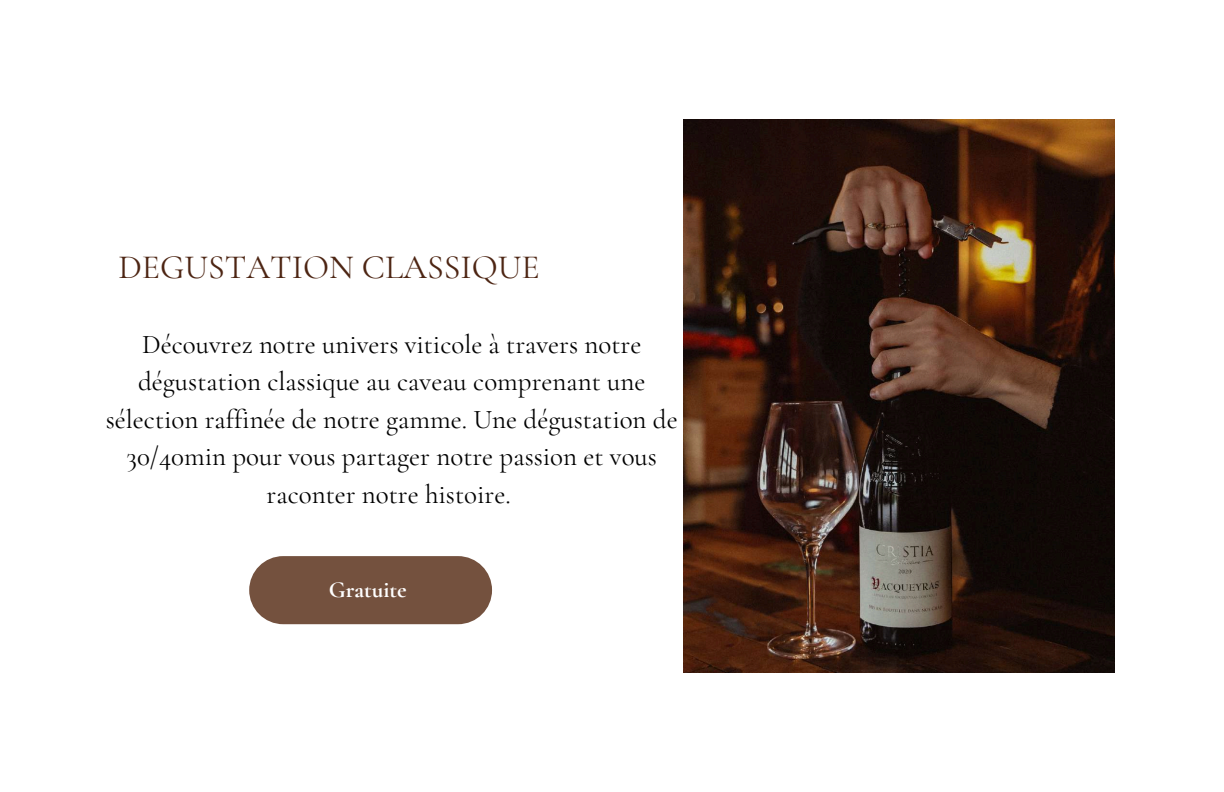
<style>
.page{position:relative;width:1224px;height:792px;background:#fff}
.page>*{position:absolute;margin:0;border:0;box-sizing:border-box;transform-origin:0 0}
.t1{font:34px "Cormorant Garamond";color:#4d2513}
.t2{font:27px/37.5px "Cormorant Garamond";color:#000;text-align:center}
.t3{font:700 23px "Cormorant Garamond";color:#fff}
</style>
<div class="page">
<img style="left:683px;top:119px;width:431px;height:554px">
<div style="left:249px;top:556px;width:243px;height:68px;background:#74513e;border-radius:34px"></div>
<p class="t1" style="left:118px;top:247px;width:423px">DEGUSTATION CLASSIQUE</p>
<p class="t2" style="left:106px;top:325px;width:573px">Découvrez notre univers viticole à travers notre dégustation classique au caveau comprenant une sélection raffinée de notre gamme. Une dégustation de 30/40min pour vous partager notre passion et vous raconter notre histoire.</p>
<p class="t3" style="left:329px;top:576px;width:79px">Gratuite</p>
</div>
